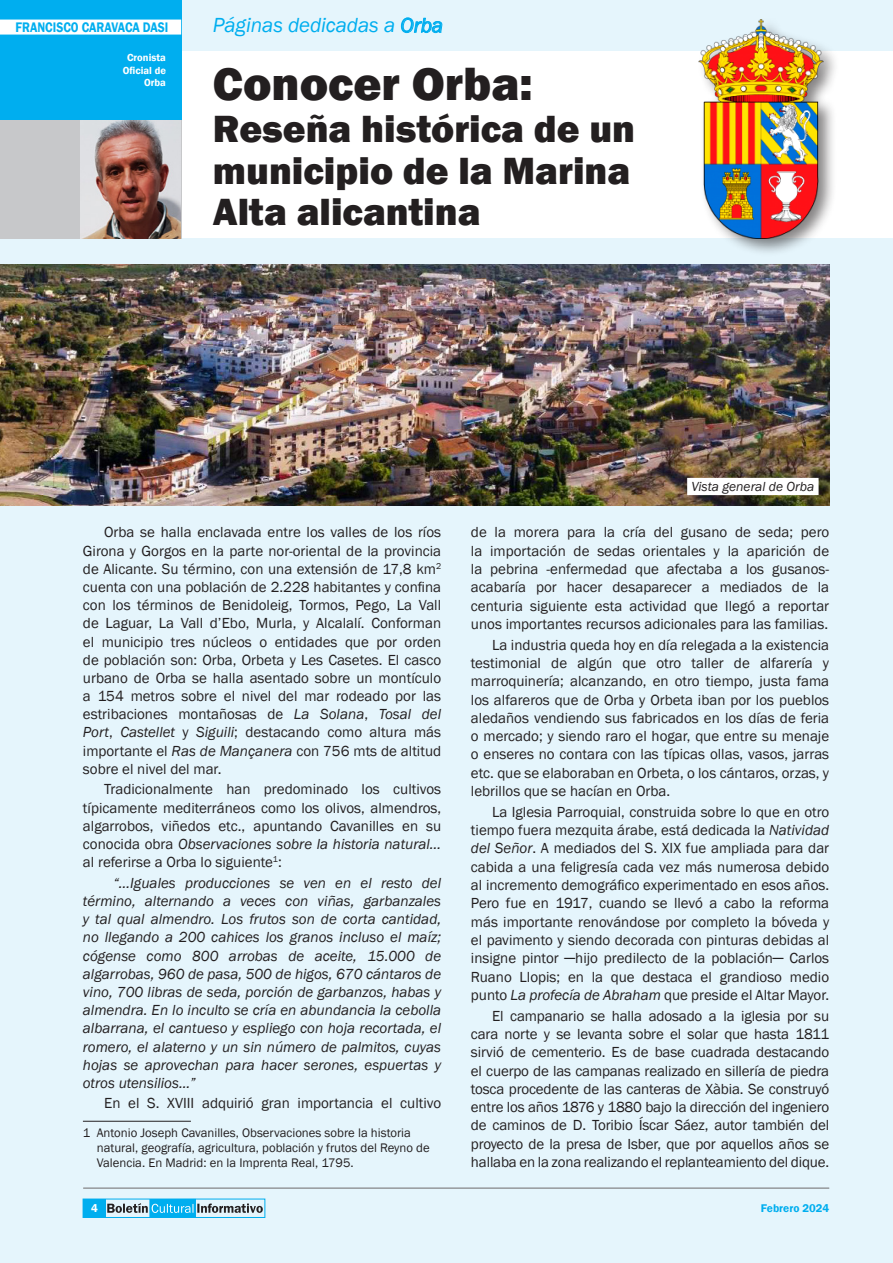
<style>
.page{position:relative;width:893px;height:1263px;background:#fff}
.page>*{position:absolute;margin:0;border:0;box-sizing:border-box;transform-origin:0 0}
.t1{font:800 48px "Franklin Gothic";color:#231f20}
.t2{font:800 39px/41.7px "Franklin Gothic";color:#231f20}
.t3{font:italic 21px "Franklin Gothic";letter-spacing:-.005em;color:#00aeef}
.t4{font:15px/18.3px "Franklin Gothic";color:#231f20;text-align:justify}
.t5{font:italic 15px/18.1px "Franklin Gothic";color:#231f20;text-align:justify}
.t6{font:600 14.25px "Franklin Gothic";color:#00aeef;scale:.85 1}
.t7{font:italic 13.5px "Franklin Gothic";color:#231f20}
.t8{font:12.75px/15.3px "Franklin Gothic";color:#231f20}
.t9{font:600 11.55px "Franklin Gothic";color:#00aeef}
.t10{font:600 11.55px "Franklin Gothic";color:#fff}
.t11{font:600 10.5px/12.6px "Franklin Gothic";color:#fff;text-align:right}
.s1{font-style:italic}
</style>
<div class="page">
<div style="left:0;top:238px;width:893px;height:1025px;background:#e5f5fc"></div>
<div style="left:149px;top:1199px;width:47px;height:18px;background:#00aeef"></div>
<svg style="left:107px;top:1203px;width:156px;height:10px"></svg>
<div style="left:83px;top:1199px;width:23px;height:18px;background:#00aeef"></div>
<div style="left:83px;top:1199px;width:182px;height:18px;border:1px solid #00aeef"></div>
<hr style="left:83px;top:1188px;width:746px;height:1px;background:#939598">
<div style="left:0;top:0;width:893px;height:51px;background:#e5f5fc"></div>
<hr style="left:83px;top:1121px;width:108px;height:1px;background:#231f20">
<div style="left:0;top:119px;width:181px;height:119px;background:#c7c8ca"></div>
<img style="left:81px;top:119px;width:99px;height:119px">
<div style="left:0;top:0;width:181px;height:119px;background:#00aeef"></div>
<div style="left:0;top:20px;width:181px;height:15px;background:#fff"></div>
<div style="left:697px;top:16px;width:143px;height:241px;background:#231f20;opacity:.55"></div>
<img style="left:698px;top:19px;width:126px;height:219px">
<img style="left:0;top:264px;width:829px;height:241px">
<div style="left:687px;top:478px;width:132px;height:17px;background:#fff"></div>
<p class="t6" style="left:15px;top:18px;width:182px">FRANCISCO CARAVACA DASI</p>
<p class="t11" style="left:123px;top:51px;width:45px">Cronista<br>Oficial de<br>Orba</p>
<h3 class="t3" style="left:213px;top:12px;width:232px">Páginas dedicadas a Orba</h3>
<h1 class="t1" style="left:213px;top:53px;width:321px">Conocer Orba:</h1>
<h2 class="t2" style="left:213px;top:108px;width:424px">Reseña histórica de un municipio de la Marina<br>Alta alicantina</h2>
<p class="t7" style="left:691px;top:478px;width:124px">Vista general de Orba</p>
<p class="t4" style="left:83px;top:524px;width:360px;text-indent:21px">Orba se halla enclavada entre los valles de los ríos Girona y Gorgos en la parte nor-oriental de la provincia de Alicante. Su término, con una extensión de 17,8 km<sup>2 </sup>cuenta con una población de 2.228 habitantes y confina con los términos de Benidoleig, Tormos, Pego, La Vall de Laguar, La Vall d’Ebo, Murla, y Alcalalí. Conforman el municipio tres núcleos o entidades que por orden de población son: Orba, Orbeta y Les Casetes. El casco urbano de Orba se halla asentado sobre un montículo a 154 metros sobre el nivel del mar rodeado por las estribaciones montañosas de <span class="s1">La Solana</span>, <span class="s1">Tosal del Port</span>, <span class="s1">Castellet</span> y <span class="s1">Siguili</span>; destacando como altura más importante el <span class="s1">Ras de Mançanera</span> con 756 mts de altitud sobre el nivel del mar.</p>
<p class="t4" style="left:83px;top:781px;width:360px;text-indent:21px">Tradicionalmente han predominado los cultivos típicamente mediterráneos como los olivos, almendros, algarrobos, viñedos etc., apuntando Cavanilles en su conocida obra <span class="s1">Observaciones sobre la historia natural… </span>al referirse a Orba lo siguiente<sup>1</sup>:</p>
<p class="t5" style="left:83px;top:874px;width:360px;text-indent:30px">“…Iguales producciones se ven en el resto del término, alternando a veces con viñas, garbanzales y tal qual almendro. Los frutos son de corta cantidad, no llegando a 200 cahices los granos incluso el maíz; cógense como 800 arrobas de aceite, 15.000 de algarrobas, 960 de pasa, 500 de higos, 670 cántaros de vino, 700 libras de seda, porción de garbanzos, habas y almendra. En lo inculto se cría en abundancia la cebolla albarrana, el cantueso y espliego con hoja recortada, el romero, el alaterno y un sin número de palmitos, cuyas hojas se aprovechan para hacer serones, espuertas y otros utensilios...”</p>
<p class="t4" style="left:104px;top:1095px;width:338px">En el S. XVIII adquirió gran importancia el cultivo</p>
<p class="t8" style="left:97px;top:1125px;width:334px;text-indent:-14px">1 Antonio Joseph Cavanilles, Observaciones sobre la historia natural, geografía, agricultura, población y frutos del Reyno de<br>Valencia. En Madrid: en la Imprenta Real, 1795.</p>
<p class="t4" style="left:471px;top:523px;width:360px">de la morera para la cría del gusano de seda; pero la importación de sedas orientales y la aparición de la pebrina -enfermedad que afectaba a los gusanos&shy;acabaría por hacer desaparecer a mediados de la centuria siguiente esta actividad que llegó a reportar unos importantes recursos adicionales para las familias.</p>
<p class="t4" style="left:471px;top:636px;width:360px;text-indent:21px">La industria queda hoy en día relegada a la existencia testimonial de algún que otro taller de alfarería y marroquinería; alcanzando, en otro tiempo, justa fama los alfareros que de Orba y Orbeta iban por los pueblos aledaños vendiendo sus fabricados en los días de feria o mercado; y siendo raro el hogar, que entre su menaje o enseres no contara con las típicas ollas, vasos, jarras etc. que se elaboraban en Orbeta, o los cántaros, orzas, y lebrillos que se hacían en Orba.</p>
<p class="t4" style="left:471px;top:803px;width:360px;text-indent:21px">La Iglesia Parroquial, construida sobre lo que en otro tiempo fuera mezquita árabe, está dedicada la <span class="s1">Natividad del Señor</span>. A mediados del S. XIX fue ampliada para dar cabida a una feligresía cada vez más numerosa debido al incremento demográfico experimentado en esos años.<br>Pero fue en 1917, cuando se llevó a cabo la reforma más importante renovándose por completo la bóveda y el pavimento y siendo decorada con pinturas debidas al insigne pintor ─hijo predilecto de la población─ Carlos Ruano Llopis; en la que destaca el grandioso medio punto <span class="s1">La profecía de Abraham</span> que preside el Altar Mayor.</p>
<p class="t4" style="left:471px;top:1007px;width:360px;text-indent:21px">El campanario se halla adosado a la iglesia por su cara norte y se levanta sobre el solar que hasta 1811 sirvió de cementerio. Es de base cuadrada destacando el cuerpo de las campanas realizado en sillería de piedra tosca procedente de las canteras de Xàbia. Se construyó entre los años 1876 y 1880 bajo la dirección del ingeniero de caminos de D. Toribio Íscar Sáez, autor también del proyecto de la presa de Isber, que por aquellos años se hallaba en la zona realizando el replanteamiento del dique.</p>
<p class="t10" style="left:91px;top:1201px;width:8px">4</p>
<p class="t9" style="left:761px;top:1201px;width:70px">Febrero 2024</p>
</div>
